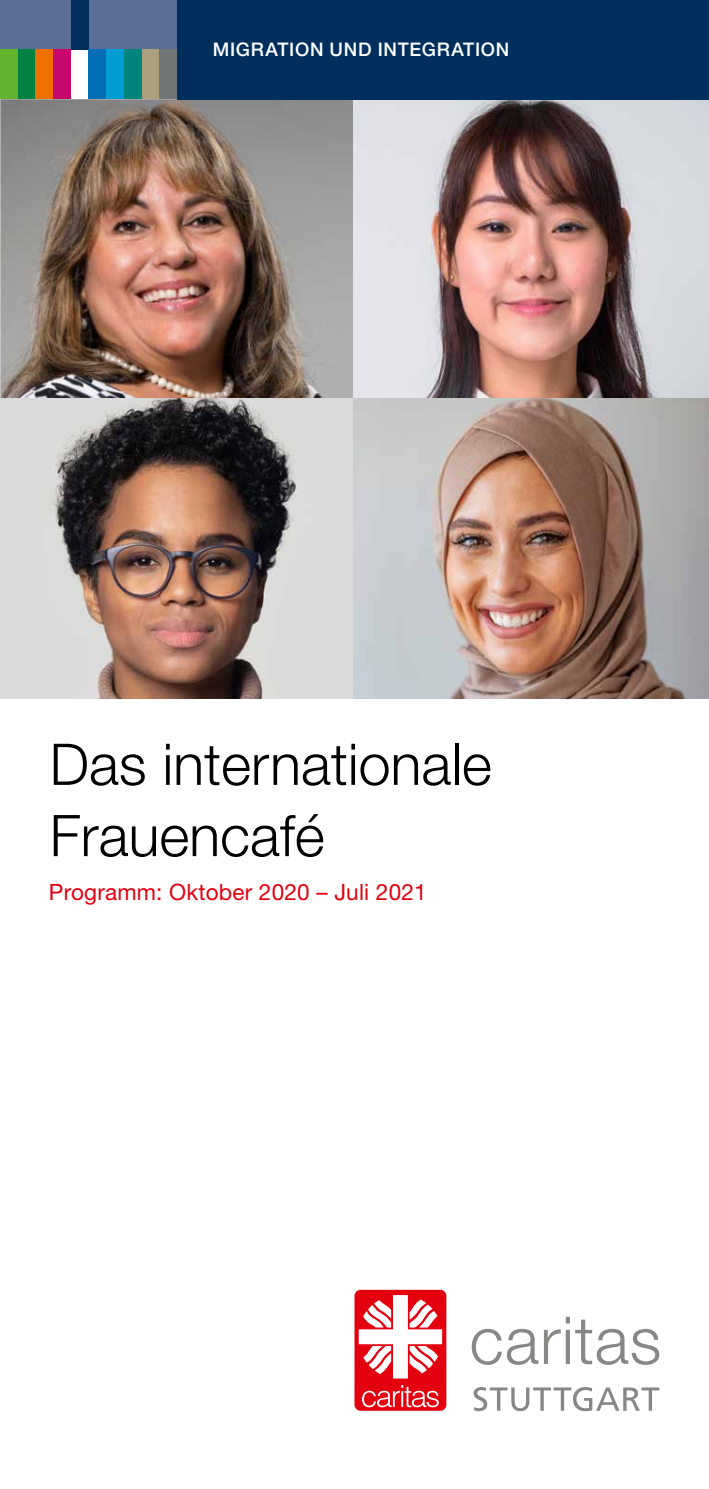
<style>
.page{position:relative;width:709px;height:1489px;background:#fff}
.page>*{position:absolute;margin:0;border:0;box-sizing:border-box;transform-origin:0 0}
.t1{font:300 57.5px/71.2px "Helvetica Neue LT Std";color:#000}
.t2{font:22.5px "Helvetica Neue LT Std";letter-spacing:.01em;color:#e3000f}
.t3{font:500 18.75px "Helvetica Neue LT Std";letter-spacing:.035em;color:#fff}
</style>
<div class="page">
<div style="left:354px;top:1289px;width:92px;height:121px;background:#e3000f;border-radius:6px"></div>
<svg style="left:362px;top:1385px;width:77px;height:22px"></svg>
<svg style="left:359px;top:1295px;width:83px;height:83px"></svg>
<svg style="left:472px;top:1328px;width:66px;height:36px"></svg>
<svg style="left:544px;top:1329px;width:16px;height:34px"></svg>
<svg style="left:566px;top:1316px;width:93px;height:48px"></svg>
<svg style="left:473px;top:1387px;width:186px;height:23px"></svg>
<img style="left:0;top:99px;width:709px;height:599px">
<div style="left:0;top:0;width:177px;height:50px;background:#5c6e95"></div>
<div style="left:0;top:50px;width:18px;height:49px;background:#64b32c"></div>
<div style="left:18px;top:50px;width:17px;height:49px;background:#008243"></div>
<div style="left:35px;top:50px;width:18px;height:49px;background:#ee7100"></div>
<div style="left:53px;top:50px;width:18px;height:49px;background:#c7066e"></div>
<div style="left:71px;top:0;width:18px;height:50px;background:#002f5d"></div>
<div style="left:89px;top:50px;width:17px;height:49px;background:#006eb7"></div>
<div style="left:106px;top:50px;width:18px;height:49px;background:#009dd4"></div>
<div style="left:142px;top:50px;width:17px;height:49px;background:#ac9f7e"></div>
<div style="left:159px;top:50px;width:18px;height:49px;background:#717776"></div>
<div style="left:124px;top:50px;width:18px;height:49px;background:#00847d"></div>
<div style="left:177px;top:0;width:532px;height:99px;background:#002f5d"></div>
<p class="t3" style="left:213px;top:38px;width:298px">MIGRATION UND INTEGRATION</p>
<h1 class="t1" style="left:50px;top:727px;width:443px">Das internationale<br>Frauencafé</h1>
<p class="t2" style="left:49px;top:877px;width:379px">Programm: Oktober 2020 – Juli 2021</p>
</div>
